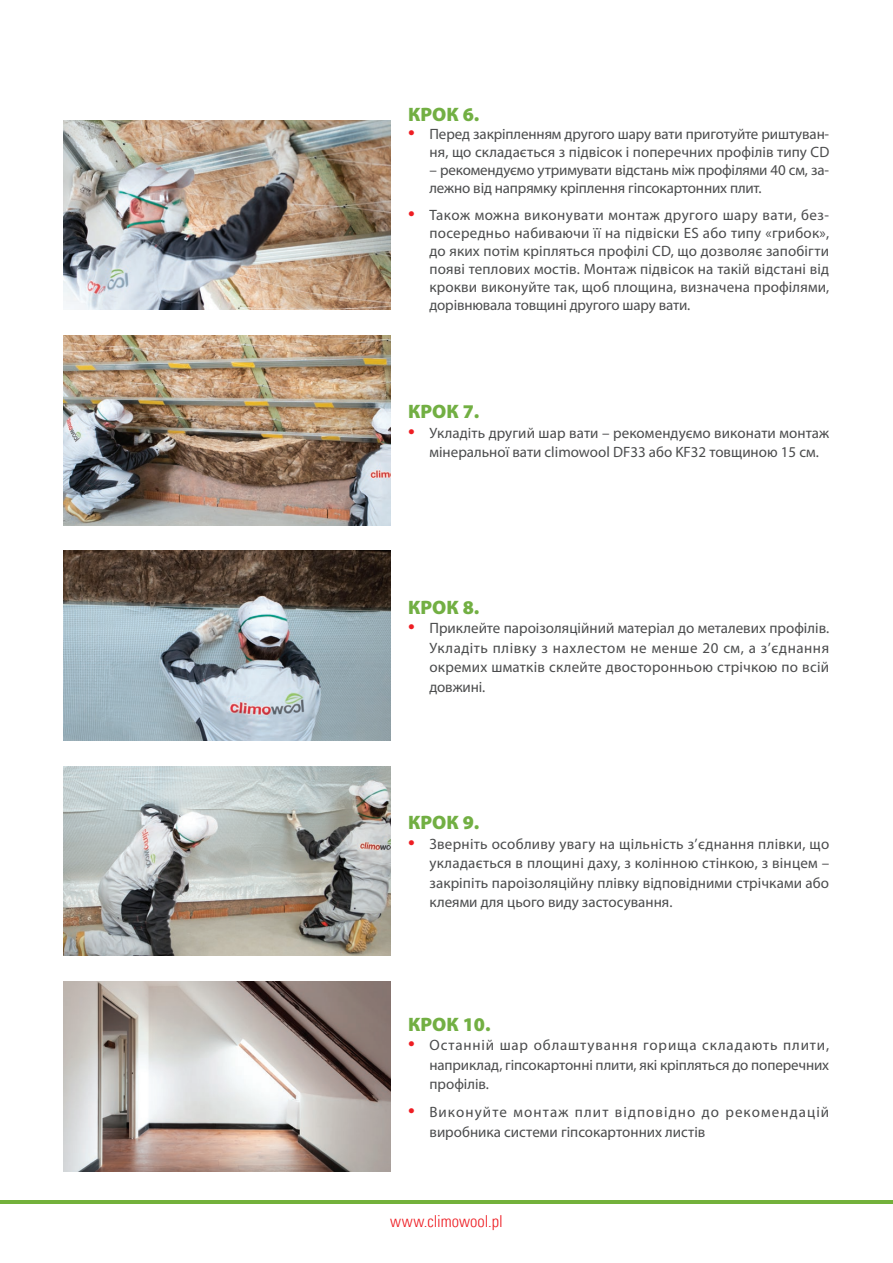
<style>
.page{position:relative;width:893px;height:1263px;background:#fff}
.page>*{position:absolute;margin:0;border:0;box-sizing:border-box;transform-origin:0 0}
.t1{font:900 19.5px "Myriad Pro";color:#72af43}
.t2{font:16.5px "Univers Com 47 Light Cond";color:#ee1d23}
.t3{font:15px/19.5px "Myriad Pro";color:#4b4c4d;text-align:justify}
.t4{font:15px/19.5px "Myriad Pro";letter-spacing:.065em;color:#4b4c4d}
.s1{font-size:24px;color:#ee1d23}
</style>
<div class="page">
<img style="left:64px;top:120px;width:327px;height:190px">
<img style="left:64px;top:335px;width:327px;height:190px">
<img style="left:64px;top:551px;width:327px;height:189px">
<img style="left:64px;top:766px;width:327px;height:190px">
<img style="left:64px;top:982px;width:327px;height:189px">
<hr style="left:0;top:1200px;width:893px;height:4px;background:#73b13b">
<p class="t1" style="left:408px;top:103px;width:73px">КРОК 6.</p>
<p class="t3" style="left:408px;top:125px;width:423px;line-height:18px;text-align:right"><span class="s1">•</span> Перед закріпленням другого шару вати приготуйте риштуван&shy;ня, що складається з підвісок і поперечних профілів типу CD</p>
<p class="t3" style="left:429px;top:161px;width:401px;line-height:18px">– рекомендуємо утримувати відстань між профілями 40 см, за&shy;лежно від напрямку кріплення гіпсокартонних плит.</p>
<p class="t3" style="left:429px;top:205px;width:401px;line-height:18px;text-indent:-21px"><span class="s1">•</span> Також можна виконувати монтаж другого шару вати, без&shy;посередньо набиваючи її на підвіски ES або типу «грибок», до яких потім кріпляться профілі CD, що дозволяє запобігти появі теплових мостів. Монтаж підвісок на такій відстані від крокви виконуйте так, щоб площина, визначена профілями, дорівнювала товщині другого шару вати.</p>
<p class="t1" style="left:408px;top:400px;width:73px">КРОК 7.</p>
<p class="t3" style="left:429px;top:423px;width:401px;text-indent:-21px"><span class="s1">•</span> Укладіть другий шар вати – рекомендуємо виконати монтаж мінеральної вати climowool DF33 або KF32 товщиною 15 см.</p>
<p class="t1" style="left:408px;top:596px;width:73px">КРОК 8.</p>
<p class="t3" style="left:429px;top:618px;width:401px;text-indent:-21px"><span class="s1">•</span> Приклейте пароізоляційний матеріал до металевих профілів.<br>Укладіть плівку з нахлестом не менше 20 см, а з’єднання окремих шматків склейте двосторонньою стрічкою по всій довжині.</p>
<p class="t1" style="left:408px;top:812px;width:73px">КРОК 9.</p>
<p class="t3" style="left:429px;top:834px;width:401px;text-indent:-21px"><span class="s1">•</span> Зверніть особливу увагу на щільність з’єднання плівки, що укладається в площині даху, з колінною стінкою, з вінцем – закріпіть пароізоляційну плівку відповідними стрічками або клеями для цього виду застосування.</p>
<p class="t1" style="left:408px;top:1013px;width:84px">КРОК 10.</p>
<p class="t3" style="left:429px;top:1035px;width:401px;text-indent:-21px"><span class="s1">•</span> Останній шар облаштування горища складають плити, наприклад, гіпсокартонні плити, які кріпляться до поперечних профілів.</p>
<p class="t4" style="left:429px;top:1102px;width:401px;text-indent:-21px"><span class="s1">•</span> Виконуйте монтаж плит відповідно до рекомендацій виробника системи гіпсокартонних листів</p>
<p class="t2" style="left:390px;top:1211px;width:114px">www.climowool.pl</p>
</div>
